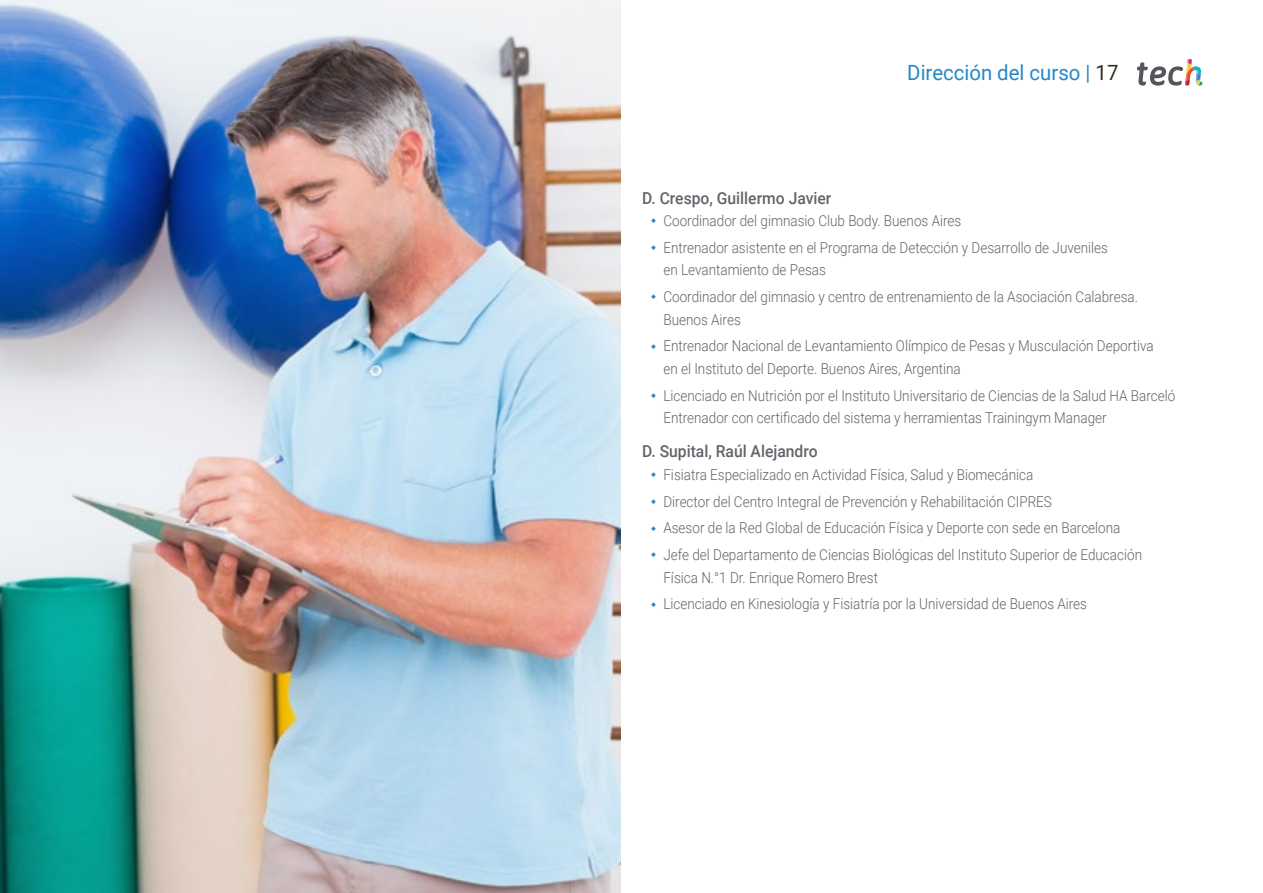
<style>
.page{position:relative;width:1263px;height:893px;background:#fff}
.page>*{position:absolute;margin:0;border:0;box-sizing:border-box;transform-origin:0 0}
.t1{font:21px "Roboto";color:#2488c9}
.t2{font:500 16.5px "Roboto";color:#61646a;scale:.95 1}
.t3{font:300 15px/26.7px "Roboto";color:#61646a;scale:.9 1}
.s1{color:#312e20}
</style>
<div class="page">
<svg style="left:1137px;top:59px;width:65px;height:27px"></svg>
<img style="left:0;top:0;width:621px;height:893px">
<h1 class="t1" style="left:907px;top:57px;width:213px">Dirección del curso | <span class="s1">17</span></h1>
<p class="t2" style="left:642px;top:186px;width:201px">D. Crespo, Guillermo Javier</p>
<p class="t3" style="left:663px;top:207px;width:496px">Coordinador del gimnasio Club Body. Buenos Aires<br>Entrenador asistente en el Programa de Detección y Desarrollo de Juveniles</p>
<p class="t3" style="left:663px;top:256px;width:529px">en Levantamiento de Pesas<br>Coordinador del gimnasio y centro de entrenamiento de la Asociación Calabresa.</p>
<p class="t3" style="left:663px;top:305px;width:546px">Buenos Aires<br>Entrenador Nacional de Levantamiento Olímpico de Pesas y Musculación Deportiva</p>
<p class="t3" style="left:663px;top:355px;width:570px">en el Instituto del Deporte. Buenos Aires, Argentina<br>Licenciado en Nutrición por el Instituto Universitario de Ciencias de la Salud HA Barceló</p>
<p class="t3" style="left:663px;top:404px;width:494px">Entrenador con certificado del sistema y herramientas Trainingym Manager</p>
<p class="t2" style="left:642px;top:440px;width:186px">D. Supital, Raúl Alejandro</p>
<p class="t3" style="left:663px;top:460px;width:533px">Fisiatra Especializado en Actividad Física, Salud y Biomecánica<br>Director del Centro Integral de Prevención y Rehabilitación CIPRES<br>Asesor de la Red Global de Educación Física y Deporte con sede en Barcelona Jefe del Departamento de Ciencias Biológicas del Instituto Superior de Educación</p>
<p class="t3" style="left:663px;top:563px;width:472px">Física N.°1 Dr. Enrique Romero Brest<br>Licenciado en Kinesiología y Fisiatría por la Universidad de Buenos Aires</p>
</div>
